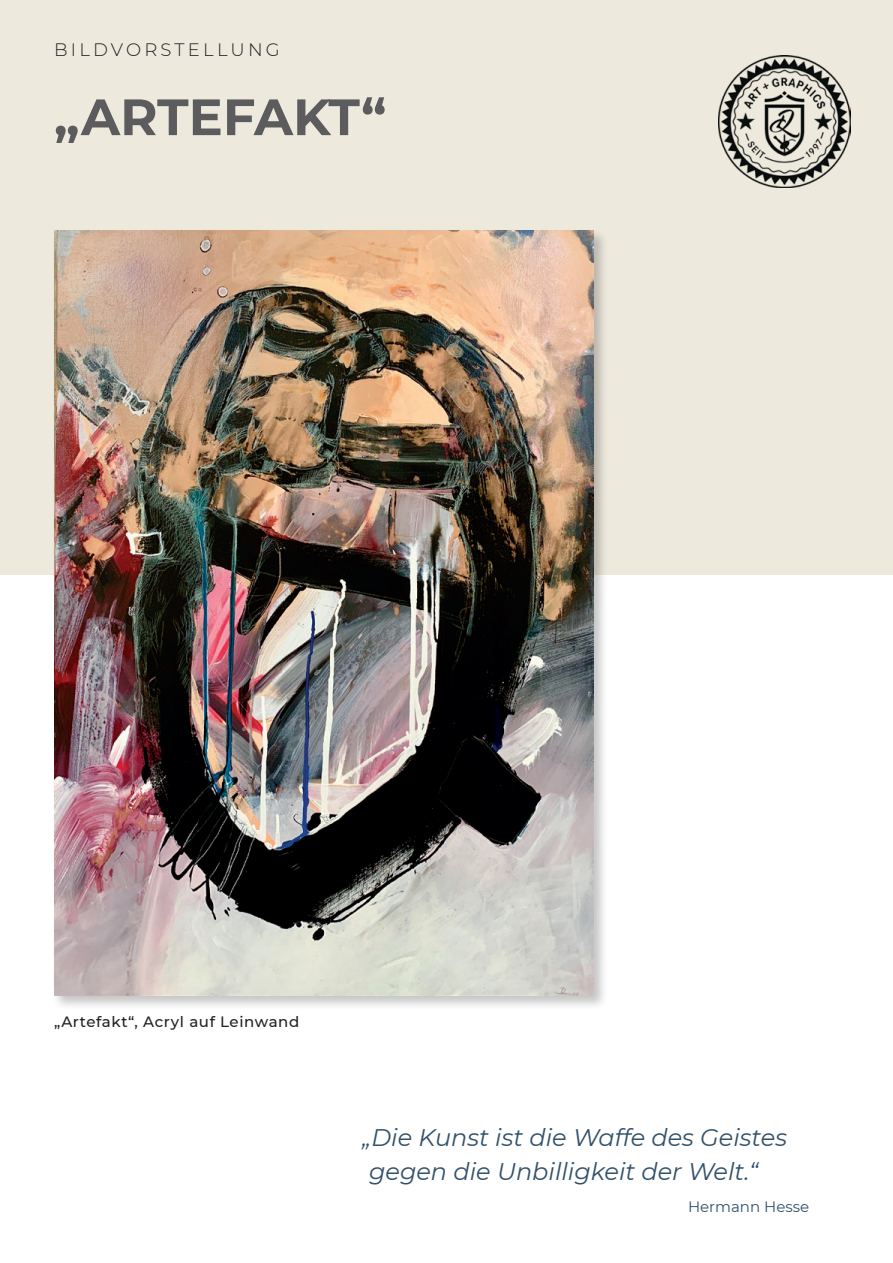
<style>
.page{position:relative;width:893px;height:1263px;background:#fff}
.page>*{position:absolute;margin:0;border:0;box-sizing:border-box;transform-origin:0 0}
.t1{font:700 51px "Montserrat";color:#5c5c5f}
.t2{font:italic 24px/33.6px "Montserrat";color:#32516b}
.t3{font:300 18px "Montserrat";letter-spacing:.18em;color:#231f20}
.t4{font:500 15px "Montserrat";letter-spacing:.04em;color:#231f20}
.t5{font:15px "Montserrat";color:#32516b}
</style>
<div class="page">
<div style="left:0;top:0;width:893px;height:574px;background:#ede9dd"></div>
<div style="left:52px;top:228px;width:556px;height:782px;background:#231f20;opacity:.26"></div>
<img style="left:54px;top:231px;width:540px;height:764px">
<img style="left:719px;top:55px;width:132px;height:132px">
<p class="t3" style="left:54px;top:37px;width:227px">BILDVORSTELLUNG</p>
<h1 class="t1" style="left:54px;top:80px;width:334px">„ARTEFAKT“</h1>
<p class="t4" style="left:54px;top:1011px;width:247px">„Artefakt“, Acryl auf Leinwand</p>
<p class="t2" style="left:362px;top:1120px;width:426px">„Die Kunst ist die Waffe des Geistes gegen die Unbilligkeit der Welt.“</p>
<p class="t5" style="left:688px;top:1196px;width:123px">Hermann Hesse</p>
</div>
